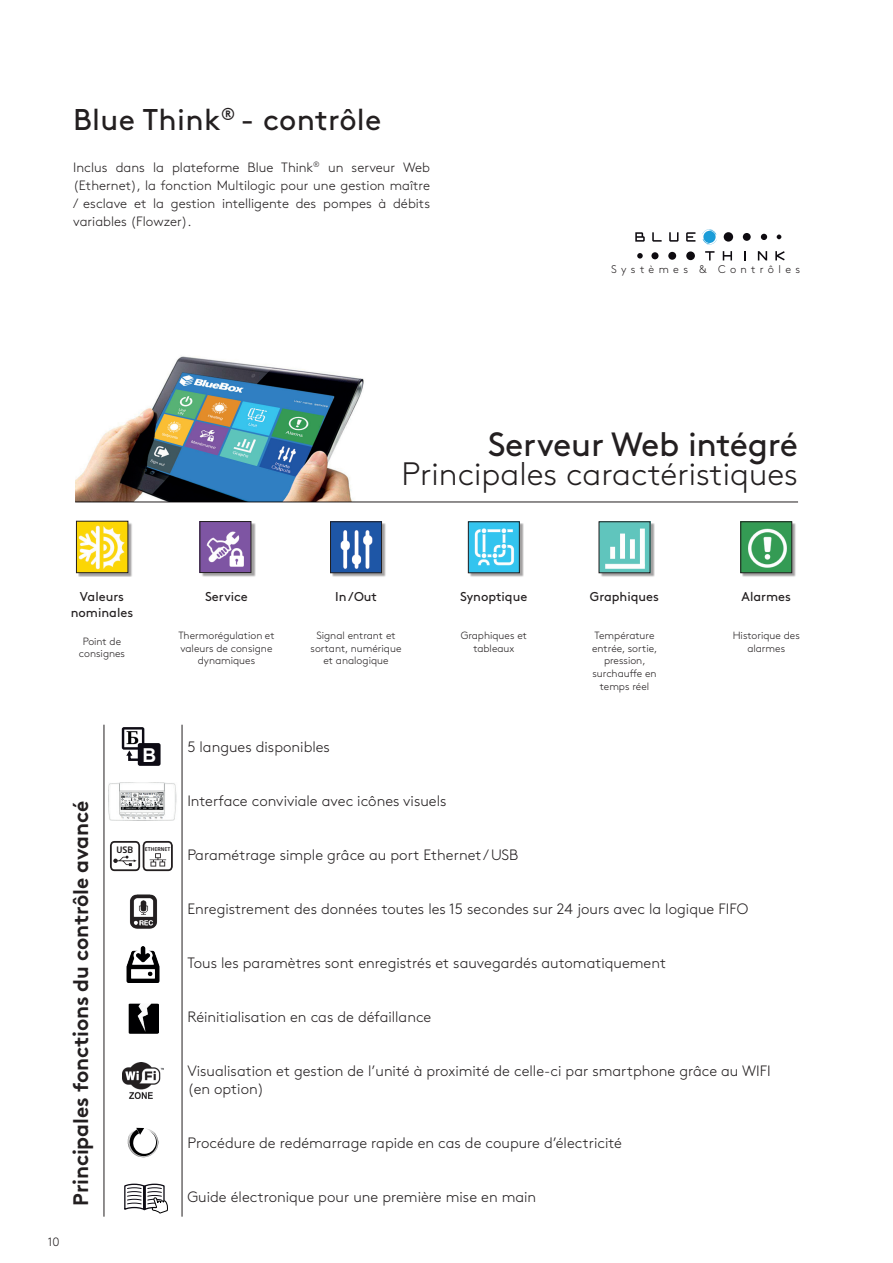
<style>
.page{position:relative;width:893px;height:1263px;background:#fff}
.page>*{position:absolute;margin:0;border:0;box-sizing:border-box;transform-origin:0 0}
.t1{font:33.6px "Swegon Brown";letter-spacing:-.01em;color:#231f20}
.t2{font:300 32.4px "Swegon Brown";color:#231f20}
.t3{font:30px "Swegon Brown";letter-spacing:.01em;color:#231f20}
.t4{font:700 21px "Swegon Brown";letter-spacing:-.01em;color:#231f20}
.t5{font:700 19.2px "Arial";color:#fff}
.t6{font:300 15px/18px "Swegon Brown";color:#231f20}
.t7{font:300 13.5px/18px "Swegon Brown";color:#231f20;text-align:justify}
.t8{font:12.9px/15.5px "Swegon Brown";color:#231f20;text-align:center}
.t9{font:300 12px "Swegon Brown";color:#231f20}
.t10{font:300 11.1px "Swegon Brown";letter-spacing:.395em;color:#231f20}
.t11{font:300 10.5px/12.6px "Swegon Brown";color:#231f20;text-align:center}
.t12{font:500 8.7px "Neo Sans Std";color:#231f20}
.t13{font:500 5.1px "Neo Sans Std";color:#231f20}
</style>
<div class="page">
<div style="left:724px;top:232px;width:9px;height:10px;background:#0e0b10;border-radius:50%"></div>
<div style="left:686px;top:251px;width:9px;height:9px;background:#0e0b10;border-radius:50%"></div>
<div style="left:743px;top:233px;width:8px;height:8px;background:#0e0b10;border-radius:50%"></div>
<div style="left:668px;top:252px;width:8px;height:8px;background:#0e0b10;border-radius:50%"></div>
<svg style="left:761px;top:234px;width:6px;height:6px"></svg>
<div style="left:651px;top:252px;width:7px;height:7px;background:#0e0b10;border-radius:50%"></div>
<svg style="left:777px;top:235px;width:4px;height:4px"></svg>
<svg style="left:637px;top:253px;width:6px;height:6px"></svg>
<svg style="left:702px;top:229px;width:15px;height:16px"></svg>
<svg style="left:686px;top:232px;width:9px;height:10px"></svg>
<svg style="left:635px;top:232px;width:10px;height:10px"></svg>
<svg style="left:669px;top:232px;width:9px;height:10px"></svg>
<svg style="left:652px;top:232px;width:10px;height:10px"></svg>
<svg style="left:723px;top:251px;width:9px;height:9px"></svg>
<svg style="left:775px;top:251px;width:10px;height:9px"></svg>
<svg style="left:758px;top:251px;width:9px;height:9px"></svg>
<svg style="left:705px;top:251px;width:9px;height:9px"></svg>
<svg style="left:744px;top:251px;width:2px;height:9px"></svg>
<svg style="left:110px;top:841px;width:63px;height:30px"></svg>
<img style="left:108px;top:782px;width:69px;height:38px">
<img style="left:130px;top:894px;width:27px;height:35px">
<img style="left:126px;top:946px;width:34px;height:36px">
<img style="left:128px;top:1004px;width:30px;height:30px">
<img style="left:122px;top:1063px;width:42px;height:35px">
<div style="left:138px;top:743px;width:23px;height:23px;background:#0d0b14;border-radius:2px"></div>
<svg style="left:122px;top:727px;width:22px;height:35px"></svg>
<img style="left:126px;top:728px;width:21px;height:24px">
<hr style="left:182px;top:725px;width:1px;height:492px;background:#231f20">
<hr style="left:104px;top:725px;width:1px;height:492px;background:#231f20">
<svg style="left:128px;top:1128px;width:30px;height:29px"></svg>
<svg style="left:124px;top:1183px;width:44px;height:30px"></svg>
<div style="left:78px;top:522px;width:55px;height:55px;background:#231f20;opacity:.42"></div>
<img style="left:78px;top:523px;width:48px;height:48px">
<div style="left:76px;top:521px;width:52px;height:52px;border:1px solid #231f20"></div>
<img style="left:75px;top:356px;width:297px;height:146px">
<hr style="left:75px;top:502px;width:723px;height:1px;background:#231f20">
<div style="left:742px;top:523px;width:54px;height:54px;background:#231f20;opacity:.42"></div>
<img style="left:742px;top:523px;width:48px;height:48px">
<div style="left:740px;top:521px;width:52px;height:52px;border:1px solid #231f20"></div>
<div style="left:470px;top:523px;width:54px;height:54px;background:#231f20;opacity:.42"></div>
<img style="left:470px;top:523px;width:48px;height:48px">
<div style="left:468px;top:521px;width:52px;height:52px;border:1px solid #231f20"></div>
<div style="left:600px;top:523px;width:55px;height:54px;background:#231f20;opacity:.42"></div>
<img style="left:601px;top:523px;width:47px;height:48px">
<div style="left:599px;top:521px;width:51px;height:52px;border:1px solid #231f20"></div>
<div style="left:332px;top:523px;width:54px;height:54px;background:#231f20;opacity:.42"></div>
<img style="left:332px;top:523px;width:48px;height:48px">
<div style="left:330px;top:521px;width:52px;height:52px;border:1px solid #231f20"></div>
<div style="left:201px;top:523px;width:55px;height:54px;background:#231f20;opacity:.42"></div>
<img style="left:202px;top:523px;width:47px;height:48px">
<div style="left:200px;top:521px;width:51px;height:52px;border:1px solid #231f20"></div>
<h3 class="t3" style="left:73px;top:97px;width:310px">Blue Think<sup>®</sup> - contrôle</h3>
<p class="t7" style="left:73px;top:157px;width:358px">Inclus dans la plateforme Blue Think<sup>®</sup> un serveur Web (Ethernet), la fonction Multilogic pour une gestion maître / esclave et la gestion intelligente des pompes à débits variables (Flowzer).</p>
<p class="t10" style="left:611px;top:261px;width:190px">Systèmes &amp; Contrôles</p>
<h1 class="t1" style="left:488px;top:419px;width:312px">Serveur Web intégré</h1>
<h2 class="t2" style="left:401px;top:450px;width:398px">Principales caractéristiques</h2>
<p class="t8" style="left:71px;top:588px;width:64px">Valeurs nominales</p>
<p class="t11" style="left:79px;top:634px;width:48px">Point de consignes</p>
<p class="t8" style="left:205px;top:588px;width:44px">Service</p>
<p class="t11" style="left:178px;top:628px;width:98px">Thermorégulation et valeurs de consigne dynamiques</p>
<p class="t8" style="left:335px;top:588px;width:43px">In /Out</p>
<p class="t11" style="left:311px;top:628px;width:92px">Signal entrant et sortant, numérique et analogique</p>
<p class="t8" style="left:460px;top:588px;width:69px">Synoptique</p>
<p class="t11" style="left:461px;top:629px;width:68px">Graphiques et tableaux</p>
<p class="t8" style="left:590px;top:588px;width:71px">Graphiques</p>
<p class="t11" style="left:592px;top:629px;width:67px">Température entrée, sortie, pression, surchauffe en temps réel</p>
<p class="t8" style="left:741px;top:588px;width:51px">Alarmes</p>
<p class="t11" style="left:733px;top:629px;width:69px">Historique des alarmes</p>
<p class="t9" style="left:48px;top:1233px;width:13px">10</p>
<h3 class="t4" style="left:64px;top:1206px;width:406px;rotate:-90deg">Principales fonctions du contrôle avancé</h3>
<p class="t5" style="left:143px;top:743px;width:15px">B</p>
<p class="t12" style="left:117px;top:844px;width:18px">USB</p>
<p class="t13" style="left:145px;top:846px;width:27px">ETHERNET</p>
<p class="t6" style="left:187px;top:737px;width:144px">5 langues disponibles</p>
<p class="t6" style="left:187px;top:791px;width:261px">Interface conviviale avec icônes visuels</p>
<p class="t6" style="left:187px;top:845px;width:332px">Paramétrage simple grâce au port Ethernet / USB</p>
<p class="t6" style="left:187px;top:899px;width:562px">Enregistrement des données toutes les 15 secondes sur 24 jours avec la logique FIFO</p>
<p class="t6" style="left:187px;top:953px;width:480px">Tous les paramètres sont enregistrés et sauvegardés automatiquement</p>
<p class="t6" style="left:187px;top:1007px;width:246px">Réinitialisation en cas de défaillance</p>
<p class="t6" style="left:187px;top:1061px;width:585px">Visualisation et gestion de l’unité à proximité de celle-ci par smartphone grâce au WIFI (en option)</p>
<p class="t6" style="left:187px;top:1133px;width:436px">Procédure de redémarrage rapide en cas de coupure d’électricité</p>
<p class="t6" style="left:187px;top:1187px;width:350px">Guide électronique pour une première mise en main</p>
</div>
